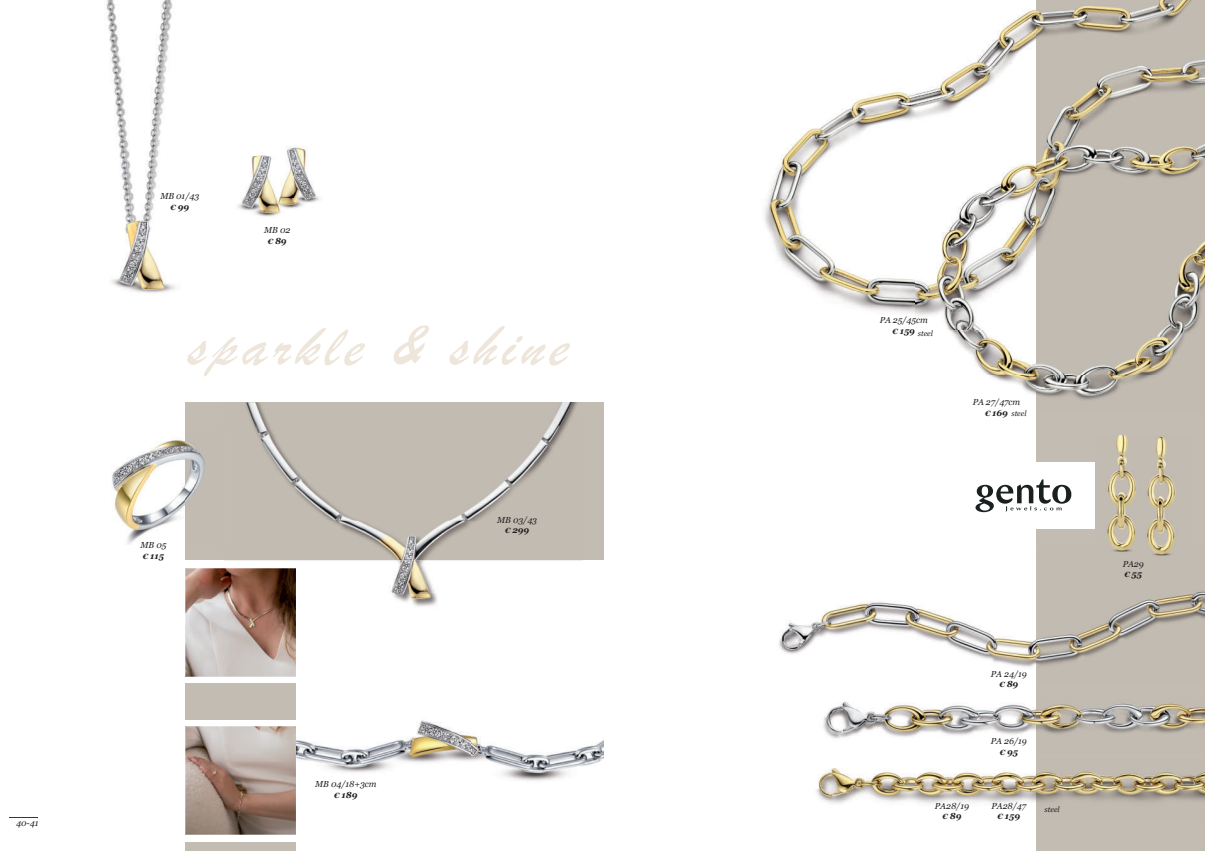
<style>
.page{position:relative;width:1205px;height:851px;background:#fff}
.page>*{position:absolute;margin:0;border:0;box-sizing:border-box;transform-origin:0 0}
.t1{font:italic 60px "Brush Script";letter-spacing:.1em;color:#eee5db}
.t2{font:italic 8.75px/10.5px "Georgia";color:#231f20;text-align:center}
.t3{font:italic 7.5px "Georgia";color:#231f20}
.s1{font-weight:700;font-size:7.5px}
.s2{font-weight:700}
</style>
<div class="page">
<img style="left:106px;top:0;width:70px;height:293px">
<div style="left:185px;top:402px;width:419px;height:158px;background:#c2bcb2"></div>
<img style="left:224px;top:402px;width:358px;height:192px">
<img style="left:393px;top:594px;width:44px;height:13px">
<img style="left:238px;top:147px;width:82px;height:70px">
<img style="left:112px;top:431px;width:120px;height:113px">
<svg style="left:185px;top:568px;width:111px;height:108px;background:#a68e84"></svg>
<svg style="left:185px;top:726px;width:111px;height:108px;background:#a69389"></svg>
<div style="left:185px;top:683px;width:111px;height:36px;background:#c2bcb2"></div>
<img style="left:296px;top:720px;width:308px;height:61px">
<div style="left:1036px;top:0;width:169px;height:850px;background:#c2bcb2"></div>
<img style="left:779px;top:601px;width:215px;height:61px">
<img style="left:994px;top:545px;width:211px;height:122px">
<img style="left:967px;top:9px;width:69px;height:57px">
<img style="left:764px;top:92px;width:151px;height:221px">
<img style="left:1036px;top:0;width:169px;height:375px">
<img style="left:989px;top:375px;width:164px;height:25px">
<img style="left:915px;top:66px;width:121px;height:309px">
<img style="left:823px;top:701px;width:213px;height:38px">
<img style="left:1036px;top:703px;width:169px;height:31px">
<div style="left:914px;top:462px;width:181px;height:67px;background:#fff"></div>
<svg style="left:975px;top:479px;width:96px;height:33px"></svg>
<img style="left:816px;top:768px;width:389px;height:36px">
<img style="left:1095px;top:435px;width:95px;height:142px">
<div style="left:185px;top:842px;width:111px;height:8px;background:#c2bcb2"></div>
<p class="t2" style="left:16px;top:818px;width:24px">40-41</p>
<p class="t2" style="left:160px;top:192px;width:40px">MB 01/43 <span class="s1">€</span> <span class="s2">99</span></p>
<p class="t2" style="left:264px;top:226px;width:28px">MB 02 <span class="s1">€</span> <span class="s2">89</span></p>
<h1 class="t1" style="left:185px;top:325px;width:394px">sparkle &amp; shine</h1>
<p class="t2" style="left:140px;top:540px;width:27px;text-align:left">MB 05 <span class="s1">€</span> <span class="s2">115</span></p>
<p class="t2" style="left:315px;top:779px;width:63px">MB 04/18+3cm <span class="s1">€</span> <span class="s2">189</span></p>
<p class="t2" style="left:497px;top:515px;width:42px">MB 03/43 <span class="s1">€</span> <span class="s2">299</span></p>
<p class="t2" style="left:879px;top:315px;width:50px">PA 25/45cm <span class="s1">€</span> <span class="s2">159</span></p>
<p class="t3" style="left:918px;top:330px;width:17px">steel</p>
<p class="t2" style="left:972px;top:397px;width:49px">PA 27/47cm <span class="s1">€</span> <span class="s2">169</span></p>
<p class="t3" style="left:1011px;top:410px;width:17px">steel</p>
<p class="t2" style="left:991px;top:669px;width:37px">PA 24/19 <span class="s1">€</span> <span class="s2">89</span></p>
<p class="t2" style="left:991px;top:736px;width:37px">PA 26/19 <span class="s1">€</span> <span class="s2">95</span></p>
<p class="t2" style="left:935px;top:801px;width:36px">PA28/19 <span class="s1">€</span> <span class="s2">89</span></p>
<p class="t2" style="left:991px;top:801px;width:36px">PA28/47 <span class="s1">€</span> <span class="s2">159</span></p>
<p class="t3" style="left:1044px;top:805px;width:17px">steel</p>
<p class="t2" style="left:1122px;top:559px;width:23px;text-align:left">PA29 <span class="s1">€</span> <span class="s2">55</span></p>
</div>
